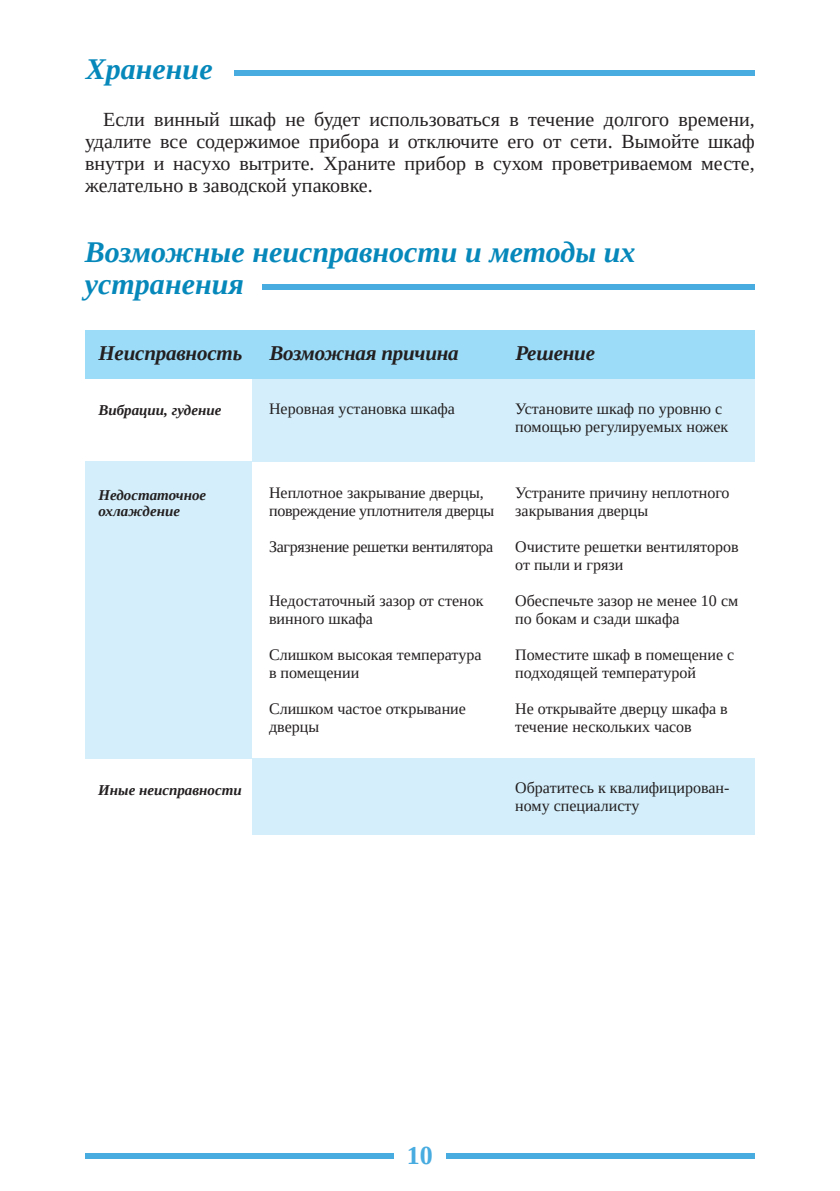
<style>
.page{position:relative;width:840px;height:1191px;background:#fff}
.page>*{position:absolute;margin:0;border:0;box-sizing:border-box;transform-origin:0 0}
.t1{font:italic 700 30px/32px "Liberation Serif";color:#0688bb}
.t2{font:700 26px "Liberation Serif";color:#48ace0}
.t3{font:italic 700 21px "Liberation Serif";letter-spacing:-.01em;color:#231f20}
.t4{font:20px/22px "Liberation Serif";color:#231f20;text-align:justify}
.t5{font:16px/18px "Liberation Serif";color:#231f20}
.t6{font:16px/18px "Liberation Serif";letter-spacing:-.02em;color:#231f20}
.t7{font:italic 700 15px/16px "Liberation Serif";color:#231f20}
</style>
<div class="page">
<div style="left:85px;top:1152px;width:308px;height:6px;background:#48ace0"></div>
<div style="left:446px;top:1152px;width:308px;height:6px;background:#48ace0"></div>
<div style="left:503px;top:375px;width:251px;height:86px;background:#d4effb"></div>
<div style="left:252px;top:375px;width:251px;height:86px;background:#d4effb"></div>
<div style="left:85px;top:461px;width:166px;height:298px;background:#d4effb"></div>
<div style="left:503px;top:758px;width:251px;height:77px;background:#d4effb"></div>
<div style="left:252px;top:758px;width:251px;height:77px;background:#d4effb"></div>
<div style="left:235px;top:70px;width:519px;height:6px;background:#48ace0"></div>
<div style="left:262px;top:284px;width:492px;height:6px;background:#48ace0"></div>
<div style="left:85px;top:330px;width:166px;height:48px;background:#9cdcf8"></div>
<div style="left:503px;top:330px;width:251px;height:48px;background:#9cdcf8"></div>
<div style="left:252px;top:330px;width:251px;height:48px;background:#9cdcf8"></div>
<h1 class="t1" style="left:86px;top:53px;width:128px">Хранение</h1>
<p class="t4" style="left:85px;top:108px;width:670px;text-indent:18px">Если винный шкаф не будет использоваться в течение долгого времени, удалите все содержимое прибора и отключите его от сети. Вымойте шкаф внутри и насухо вытрите. Храните прибор в сухом проветриваемом месте, желательно в заводской упаковке.</p>
<h1 class="t1" style="left:85px;top:235px;width:551px">Возможные неисправности и методы их устранения</h1>
<h3 class="t3" style="left:98px;top:339px;width:145px">Неисправность</h3>
<h3 class="t3" style="left:269px;top:339px;width:191px">Возможная причина</h3>
<h3 class="t3" style="left:515px;top:339px;width:81px">Решение</h3>
<p class="t7" style="left:98px;top:402px;width:124px">Вибрации, гудение</p>
<p class="t5" style="left:269px;top:399px;width:187px">Неровная установка шкафа</p>
<p class="t5" style="left:515px;top:399px;width:214px">Установите шкаф по уровню с помощью регулируемых ножек</p>
<p class="t7" style="left:98px;top:486px;width:109px">Недостаточное охлаждение</p>
<p class="t6" style="left:269px;top:483px;width:226px">Неплотное закрывание дверцы, повреждение уплотнителя дверцы</p>
<p class="t6" style="left:269px;top:537px;width:225px">Загрязнение решетки вентилятора</p>
<p class="t5" style="left:269px;top:591px;width:216px">Недостаточный зазор от стенок винного шкафа</p>
<p class="t5" style="left:269px;top:645px;width:214px">Слишком высокая температура в помещении</p>
<p class="t5" style="left:269px;top:699px;width:198px">Слишком частое открывание дверцы</p>
<p class="t5" style="left:515px;top:483px;width:216px">Устраните причину неплотного закрывания дверцы</p>
<p class="t5" style="left:515px;top:537px;width:225px">Очистите решетки вентиляторов от пыли и грязи</p>
<p class="t5" style="left:515px;top:591px;width:224px">Обеспечьте зазор не менее 10 см по бокам и сзади шкафа</p>
<p class="t5" style="left:515px;top:645px;width:220px">Поместите шкаф в помещение с подходящей температурой</p>
<p class="t5" style="left:515px;top:699px;width:214px">Не открывайте дверцу шкафа в течение нескольких часов</p>
<p class="t7" style="left:98px;top:781px;width:145px">Иные неисправности</p>
<p class="t5" style="left:515px;top:778px;width:215px">Обратитесь к квалифицирован&shy;ному специалисту</p>
<h2 class="t2" style="left:407px;top:1138px;width:27px">10</h2>
</div>
